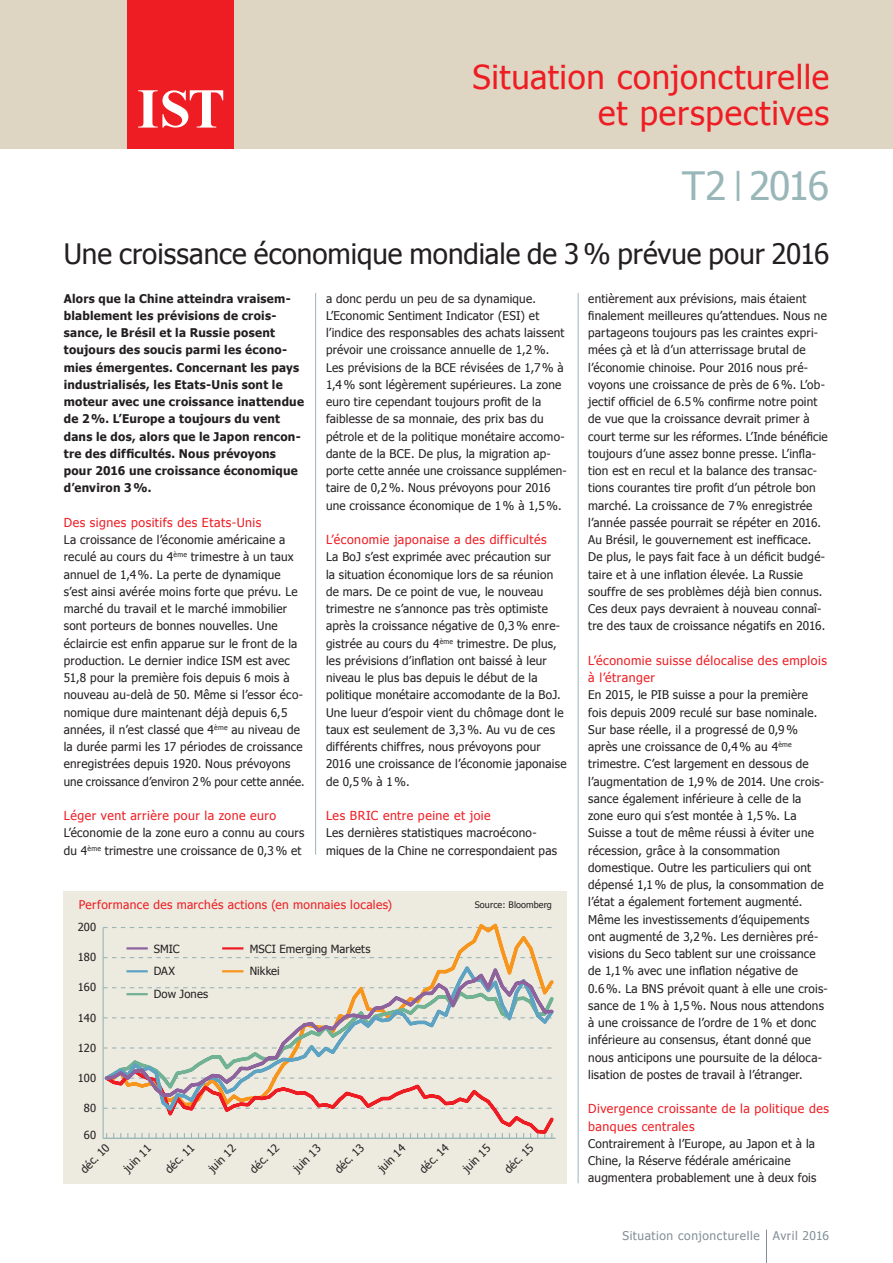
<style>
.page{position:relative;width:893px;height:1263px;background:#fff}
.page>*{position:absolute;margin:0;border:0;box-sizing:border-box;transform-origin:0 0}
.t1{font:39px "Tahoma";letter-spacing:-.035em;color:#99b6b8}
.t2{font:33px/36px "Tahoma";letter-spacing:.02em;color:#ee1d23;text-align:right}
.t3{font:28.2px "Tahoma";color:#231f20}
.t4{font:12.3px/17.2px "Tahoma";letter-spacing:.04em;color:#ee1d23}
.t5{font:12.15px "Tahoma";color:#231f20}
.t6{font:12px/17.2px "Tahoma";letter-spacing:.02em;color:#231f20}
.t7{font:700 12px/17.2px "Tahoma";letter-spacing:.02em;color:#231f20}
.t8{font:12px "Tahoma";letter-spacing:.03em;color:#ee1d23}
.t9{font:12px "Tahoma";letter-spacing:.045em;color:#828f96}
.t10{font:11.25px/22.8px "Tahoma";letter-spacing:.01em;color:#231f20}
.t11{font:11.1px "Tahoma";color:#231f20}
.t12{font:9px "Tahoma";letter-spacing:.01em;color:#231f20}
.s1{font-size:31.5px}
</style>
<div class="page">
<div style="left:0;top:0;width:893px;height:149px;background:#ded5c3"></div>
<div style="left:128px;top:0;width:106px;height:149px;background:#ee1d23"></div>
<svg style="left:138px;top:90px;width:85px;height:38px"></svg>
<hr style="left:315px;top:293px;width:1px;height:562px;background:#99b6b8">
<hr style="left:578px;top:293px;width:1px;height:890px;background:#99b6b8">
<hr style="left:766px;top:1229px;width:1px;height:34px;background:#828f96">
<div style="left:64px;top:891px;width:503px;height:292px;background:#edeae0"></div>
<hr style="left:103px;top:1138px;width:452px;height:1px;background:#99b6b8">
<svg style="left:103px;top:923px;width:449px;height:38px"></svg>
<svg style="left:102px;top:1114px;width:454px;height:24px"></svg>
<svg style="left:102px;top:961px;width:450px;height:153px"></svg>
<svg style="left:103px;top:961px;width:451px;height:137px"></svg>
<hr style="left:126px;top:947px;width:22px;height:2px;background:#8e639d">
<hr style="left:126px;top:970px;width:22px;height:2px;background:#5fa3c2">
<hr style="left:126px;top:993px;width:22px;height:2px;background:#71b194">
<hr style="left:222px;top:947px;width:21px;height:2px;background:#ee1d23">
<hr style="left:222px;top:970px;width:21px;height:2px;background:#f7951d">
<h2 class="t2" style="left:473px;top:58px;width:358px">Situation conjoncturelle et perspectives</h2>
<h1 class="t1" style="left:682px;top:160px;width:149px">T2 <span class="s1">|</span> 2016</h1>
<h3 class="t3" style="left:64px;top:235px;width:767px">Une croissance économique mondiale de 3% prévue pour 2016</h3>
<p class="t7" style="left:64px;top:289px;width:242px">Alors que la Chine atteindra vraisem&shy;blablement les prévisions de crois&shy;sance, le Brésil et la Russie posent toujours des soucis parmi les écono&shy;mies émergentes. Concernant les pays industrialisés, les Etats-Unis sont le moteur avec une croissance inattendue de 2%. L’Europe a toujours du vent dans le dos, alors que le Japon rencon&shy;tre des difficultés. Nous prévoyons pour 2016 une croissance économique d’environ 3%.</p>
<p class="t4" style="left:64px;top:513px;width:199px">Des signes positifs des Etats-Unis</p>
<p class="t6" style="left:64px;top:531px;width:242px">La croissance de l’économie américaine a reculé au cours du 4<sup>ème</sup> trimestre à un taux annuel de 1,4%. La perte de dynamique s’est ainsi avérée moins forte que prévu. Le marché du travail et le marché immobilier sont porteurs de bonnes nouvelles. Une éclaircie est enfin apparue sur le front de la production. Le dernier indice ISM est avec 51,8 pour la première fois depuis 6 mois à nouveau au-delà de 50. Même si l’essor éco&shy;nomique dure maintenant déjà depuis 6,5 années, il n’est classé que 4<sup>ème</sup> au niveau de la durée parmi les 17 périodes de croissance enregistrées depuis 1920. Nous prévoyons une croissance d’environ 2% pour cette année.</p>
<p class="t4" style="left:64px;top:806px;width:214px">Léger vent arrière pour la zone euro</p>
<p class="t6" style="left:64px;top:824px;width:242px">L’économie de la zone euro a connu au cours du 4<sup>ème</sup> trimestre une croissance de 0,3% et</p>
<p class="t6" style="left:588px;top:289px;width:241px">entièrement aux prévisions, mais étaient finalement meilleures qu’attendues. Nous ne partageons toujours pas les craintes expri&shy;mées çà et là d’un atterrissage brutal de l’économie chinoise. Pour 2016 nous pré&shy;voyons une croissance de près de 6%. L’ob&shy;jectif officiel de 6.5% confirme notre point de vue que la croissance devrait primer à court terme sur les réformes. L’Inde bénéficie toujours d’une assez bonne presse. L’infla&shy;tion est en recul et la balance des transac&shy;tions courantes tire profit d’un pétrole bon marché. La croissance de 7% enregistrée l’année passée pourrait se répéter en 2016.<br>Au Brésil, le gouvernement est inefficace.<br>De plus, le pays fait face à un déficit budgé&shy;taire et à une inflation élevée. La Russie souffre de ses problèmes déjà bien connus.<br>Ces deux pays devraient à nouveau connaî&shy;tre des taux de croissance négatifs en 2016.</p>
<p class="t4" style="left:588px;top:651px;width:240px">L’économie suisse délocalise des emplois à l’étranger</p>
<p class="t6" style="left:588px;top:686px;width:241px">En 2015, le PIB suisse a pour la première fois depuis 2009 reculé sur base nominale.<br>Sur base réelle, il a progressé de 0,9% après une croissance de 0,4% au 4<sup>ème </sup>trimestre. C’est largement en dessous de l’augmentation de 1,9% de 2014. Une crois&shy;sance également inférieure à celle de la zone euro qui s’est montée à 1,5%. La Suisse a tout de même réussi à éviter une récession, grâce à la consommation domestique. Outre les particuliers qui ont dépensé 1,1% de plus, la consommation de l’état a également fortement augmenté.<br>Même les investissements d’équipements ont augmenté de 3,2%. Les dernières pré&shy;visions du Seco tablent sur une croissance de 1,1% avec une inflation négative de 0.6%. La BNS prévoit quant à elle une crois&shy;sance de 1% à 1,5%. Nous nous attendons à une croissance de l’ordre de 1% et donc inférieure au consensus, étant donné que nous anticipons une poursuite de la déloca&shy;lisation de postes de travail à l’étranger.</p>
<p class="t4" style="left:588px;top:1100px;width:242px">Divergence croissante de la politique des banques centrales</p>
<p class="t6" style="left:588px;top:1134px;width:230px">Contrairement à l’Europe, au Japon et à la<br>Chine, la Réserve fédérale américaine augmentera probablement une à deux fois</p>
<p class="t6" style="left:326px;top:289px;width:242px">a donc perdu un peu de sa dynamique.<br>L’Economic Sentiment Indicator (ESI) et l’indice des responsables des achats laissent prévoir une croissance annuelle de 1,2%.<br>Les prévisions de la BCE révisées de 1,7% à 1,4% sont légèrement supérieures. La zone euro tire cependant toujours profit de la faiblesse de sa monnaie, des prix bas du pétrole et de la politique monétaire accomo&shy;dante de la BCE. De plus, la migration ap&shy;porte cette année une croissance supplémen&shy;taire de 0,2%. Nous prévoyons pour 2016 une croissance économique de 1% à 1,5%.</p>
<p class="t4" style="left:326px;top:530px;width:222px">L’économie japonaise a des difficultés</p>
<p class="t6" style="left:326px;top:548px;width:242px">La BoJ s’est exprimée avec précaution sur<br>la situation économique lors de sa réunion de mars. De ce point de vue, le nouveau trimestre ne s’annonce pas très optimiste après la croissance négative de 0,3% enre&shy;gistrée au cours du 4<sup>ème</sup> trimestre. De plus, les prévisions d’inflation ont baissé à leur niveau le plus bas depuis le début de la politique monétaire accomodante de la BoJ.<br>Une lueur d’espoir vient du chômage dont le taux est seulement de 3,3%. Au vu de ces différents chiffres, nous prévoyons pour 2016 une croissance de l’économie japonaise de 0,5% à 1%.</p>
<p class="t4" style="left:326px;top:806px;width:166px">Les BRIC entre peine et joie</p>
<p class="t6" style="left:326px;top:824px;width:232px">Les dernières statistiques macroécono&shy;miques de la Chine ne correspondaient pas</p>
<p class="t8" style="left:79px;top:896px;width:315px">Performance des marchés actions (en monnaies locales)</p>
<p class="t12" style="left:475px;top:899px;width:79px">Source: Bloomberg</p>
<p class="t11" style="left:78px;top:919px;width:20px">200</p>
<p class="t5" style="left:651px;top:931px;width:34px">Nikkei</p>
<p class="t5" style="left:651px;top:963px;width:66px">MSCI EMMA</p>
<p class="t5" style="left:651px;top:994px;width:60px">Dow Jones</p>
<p class="t5" style="left:651px;top:1026px;width:24px">DAX</p>
<p class="t5" style="left:651px;top:1057px;width:30px">SMIC</p>
<p class="t10" style="left:154px;top:937px;width:56px">SMIC<br>DAX<br>Dow Jones</p>
<p class="t10" style="left:250px;top:937px;width:122px">MSCI Emerging Markets<br>Nikkei</p>
<p class="t11" style="left:78px;top:949px;width:20px">180</p>
<p class="t11" style="left:78px;top:979px;width:20px">160</p>
<p class="t11" style="left:78px;top:1010px;width:20px">140</p>
<p class="t11" style="left:78px;top:1040px;width:20px">120</p>
<p class="t11" style="left:78px;top:1070px;width:20px">100</p>
<p class="t11" style="left:84px;top:1100px;width:14px">80</p>
<p class="t11" style="left:84px;top:1127px;width:14px">60</p>
<p class="t11" style="left:416px;top:1166px;width:38px;rotate:-45deg">déc. 14</p>
<p class="t11" style="left:77px;top:1166px;width:38px;rotate:-45deg">déc. 10</p>
<p class="t11" style="left:247px;top:1166px;width:38px;rotate:-45deg">déc. 12</p>
<p class="t11" style="left:331px;top:1166px;width:38px;rotate:-45deg">déc. 13</p>
<p class="t11" style="left:501px;top:1166px;width:38px;rotate:-45deg">déc. 15</p>
<p class="t11" style="left:162px;top:1166px;width:38px;rotate:-45deg">déc. 11</p>
<p class="t11" style="left:375px;top:1165px;width:35px;rotate:-45deg">juin 14</p>
<p class="t11" style="left:205px;top:1165px;width:35px;rotate:-45deg">juin 12</p>
<p class="t11" style="left:290px;top:1165px;width:35px;rotate:-45deg">juin 13</p>
<p class="t11" style="left:459px;top:1165px;width:35px;rotate:-45deg">juin 15</p>
<p class="t11" style="left:120px;top:1165px;width:35px;rotate:-45deg">juin 11</p>
<p class="t9" style="left:622px;top:1228px;width:208px">Situation conjoncturelle Avril 2016</p>
</div>
